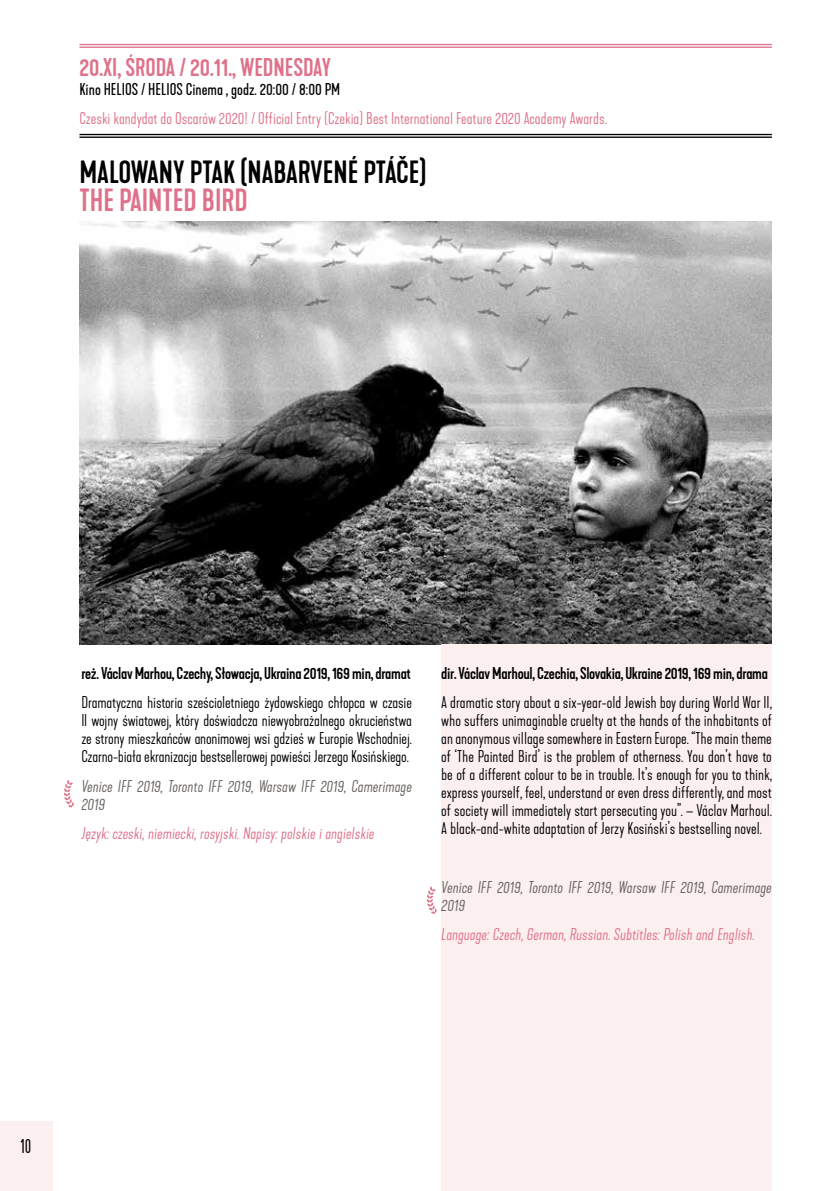
<style>
.page{position:relative;width:840px;height:1191px;background:#fff}
.page>*{position:absolute;margin:0;border:0;box-sizing:border-box;transform-origin:0 0}
.t1{font:500 30px "Kapra Neue";color:#000}
.t2{font:500 30px "Kapra Neue";color:#df728a}
.t3{font:500 24px "Kapra Neue";color:#df728a}
.t4{font:300 condensed 20px "Kapra Neue";color:#000}
.t5{font:300 16px/18px "Kapra Neue";letter-spacing:-.01em;color:#000;text-align:justify}
.t6{font:500 16px "Kapra Neue";letter-spacing:-.02em;color:#000}
.t7{font:italic 300 16px/18px "Kapra Neue";color:#67635f}
.t8{font:italic 300 16px "Kapra Neue";color:#df728a}
.t9{font:300 16px "Kapra Neue";color:#df728a}
.t10{font:16px "Kapra Neue";color:#000}
</style>
<div class="page">
<div style="left:0;top:1121px;width:53px;height:70px;background:#fceff0"></div>
<img style="left:79px;top:221px;width:692px;height:423px">
<div style="left:441px;top:644px;width:330px;height:547px;background:#fceff0"></div>
<svg style="left:64px;top:780px;width:10px;height:27px"></svg>
<svg style="left:426px;top:886px;width:10px;height:27px"></svg>
<hr style="left:79px;top:134px;width:692px;height:1px;background:#000">
<hr style="left:79px;top:136px;width:692px;height:2px;background:#000">
<hr style="left:79px;top:44px;width:692px;height:1px;background:#df728a">
<hr style="left:79px;top:47px;width:692px;height:1px;background:#df728a">
<h2 class="t3" style="left:79px;top:53px;width:253px">20.XI, ŚRODA / 20.11., WEDNESDAY</h2>
<p class="t10" style="left:79px;top:80px;width:262px">Kino HELIOS / HELIOS Cinema , godz. 20:00 / 8:00 PM</p>
<p class="t9" style="left:79px;top:109px;width:528px">Czeski kandydat do Oscarów 2020! / Official Entry (Czekia) Best International Feature 2020 Academy Awards.</p>
<h1 class="t1" style="left:79px;top:154px;width:348px">MALOWANY PTAK (NABARVENÉ PTÁČE)</h1>
<h1 class="t2" style="left:79px;top:182px;width:169px">THE PAINTED BIRD</h1>
<p class="t6" style="left:81px;top:663px;width:331px">reż. Václav Marhou, Czechy, Słowacja, Ukraina 2019, 169 min, dramat</p>
<p class="t5" style="left:81px;top:694px;width:332px">Dramatyczna historia sześcioletniego żydowskiego chłopca w czasie II wojny światowej, który doświadcza niewyobrażalnego okrucieństwa ze strony mieszkańców anonimowej wsi gdzieś w Europie Wschodniej.<br>Czarno-biała ekranizacja bestsellerowej powieści Jerzego Kosińskiego.</p>
<p class="t7" style="left:81px;top:777px;width:332px">Venice IFF 2019, Toronto IFF 2019, Warsaw IFF 2019, Camerimage<br>2019</p>
<p class="t8" style="left:81px;top:823px;width:294px">Język: czeski, niemiecki, rosyjski. Napisy: polskie i angielskie</p>
<p class="t6" style="left:441px;top:663px;width:328px">dir. Václav Marhoul, Czechia, Slovakia, Ukraine 2019, 169 min, drama</p>
<p class="t5" style="left:441px;top:694px;width:332px">A dramatic story about a six-year-old Jewish boy during World War II, who suffers unimaginable cruelty at the hands of the inhabitants of an anonymous village somewhere in Eastern Europe. “The main theme of ‘The Painted Bird’ is the problem of otherness. You don’t have to be of a different colour to be in trouble. It’s enough for you to think, express yourself, feel, understand or even dress differently, and most of society will immediately start persecuting you”. – Václav Marhoul.<br>A black-and-white adaptation of Jerzy Kosiński’s bestselling novel.</p>
<p class="t7" style="left:441px;top:878px;width:332px">Venice IFF 2019, Toronto IFF 2019, Warsaw IFF 2019, Camerimage<br>2019</p>
<p class="t8" style="left:441px;top:925px;width:315px">Language: Czech, German, Russian. Subtitles: Polish and English.</p>
<p class="t4" style="left:20px;top:1134px;width:12px">10</p>
</div>
